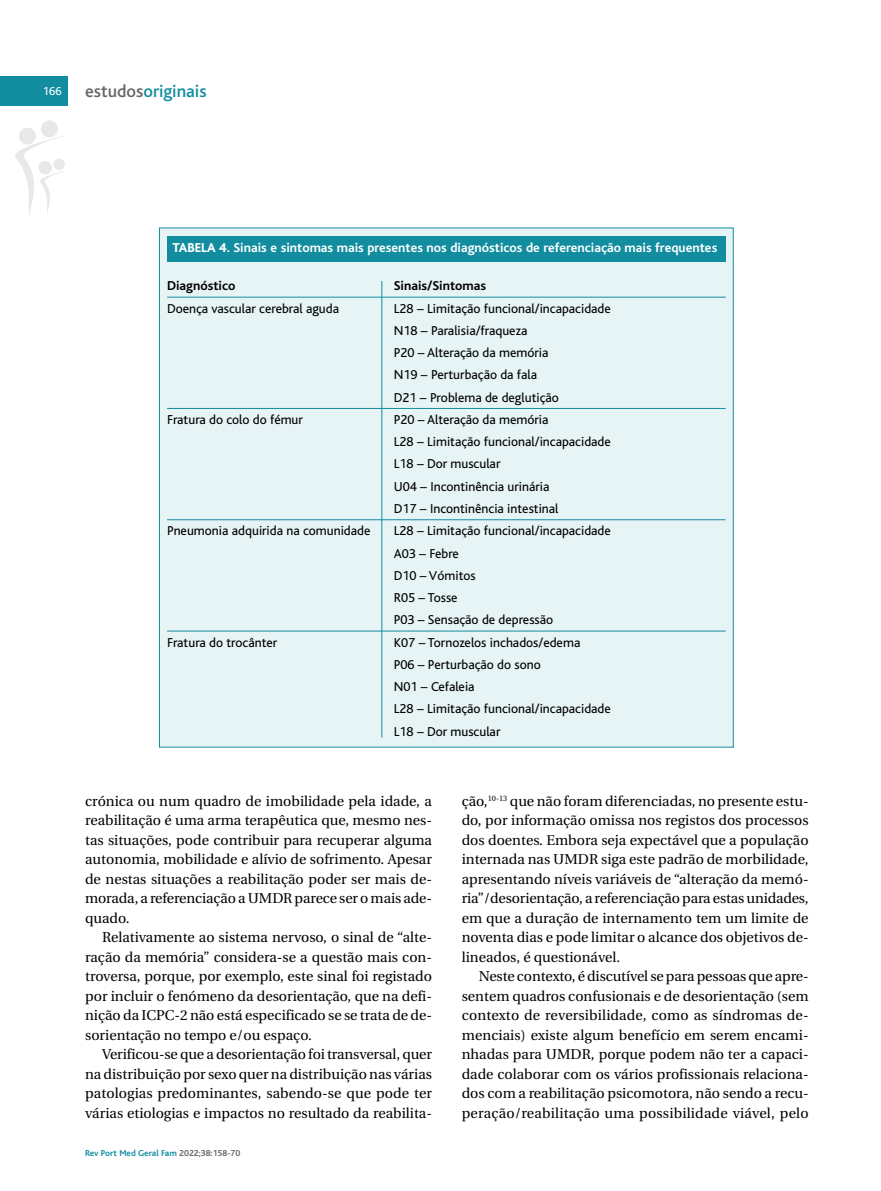
<style>
.page{position:relative;width:881px;height:1191px;background:#fff}
.page>*{position:absolute;margin:0;border:0;box-sizing:border-box;transform-origin:0 0}
.t1{font:500 18px "Bliss";color:#128d9f}
.t2{font:14.25px/19.5px "Utopia";color:#000;text-align:justify}
.t3{font:13.5px/22.2px "Bliss";color:#000}
.t4{font:700 13.5px "Bliss";color:#fff}
.t5{font:700 13.5px "Bliss";color:#000}
.t6{font:12px "Bliss";color:#fff}
.t7{font:700 9px "Bliss";color:#128d9f}
.s1{color:#666}
.s2{font-weight:800}
</style>
<div class="page">
<svg style="left:15px;top:120px;width:50px;height:95px"></svg>
<div style="left:0;top:77px;width:68px;height:29px;background:#128d9f"></div>
<div style="left:160px;top:228px;width:572px;height:519px;background:#e7f4f5"></div>
<hr style="left:167px;top:297px;width:558px;height:1px;background:#128d9f">
<hr style="left:167px;top:408px;width:558px;height:1px;background:#128d9f">
<hr style="left:167px;top:519px;width:558px;height:1px;background:#128d9f">
<hr style="left:167px;top:630px;width:558px;height:1px;background:#128d9f">
<div style="left:167px;top:236px;width:558px;height:25px;background:#128d9f"></div>
<hr style="left:381px;top:281px;width:1px;height:456px;background:#128d9f">
<p class="t6" style="left:43px;top:87px;width:20px">166</p>
<p class="t1" style="left:85px;top:85px;width:123px"><span class="s1">estudos</span>originais</p>
<p class="t4" style="left:172px;top:243px;width:546px"><span class="s2">TABELA 4.</span> Sinais e sintomas mais presentes nos diagnósticos de referenciação mais frequentes</p>
<p class="t5" style="left:167px;top:281px;width:70px">Diagnóstico</p>
<p class="t5" style="left:393px;top:281px;width:94px">Sinais/Sintomas</p>
<p class="t3" style="left:167px;top:299px;width:173px">Doença vascular cerebral aguda</p>
<p class="t3" style="left:393px;top:299px;width:218px">L28 – Limitação funcional/incapacidade<br>N18 – Paralisia/fraqueza<br>P20 – Alteração da memória<br>N19 – Perturbação da fala<br>D21 – Problema de deglutição</p>
<p class="t3" style="left:167px;top:410px;width:137px">Fratura do colo do fémur</p>
<p class="t3" style="left:393px;top:410px;width:218px">P20 – Alteração da memória<br>L28 – Limitação funcional/incapacidade<br>L18 – Dor muscular<br>U04 – Incontinência urinária<br>D17 – Incontinência intestinal</p>
<p class="t3" style="left:167px;top:521px;width:205px">Pneumonia adquirida na comunidade</p>
<p class="t3" style="left:393px;top:521px;width:218px">L28 – Limitação funcional/incapacidade<br>A03 – Febre<br>D10 – Vómitos<br>R05 – Tosse<br>P03 – Sensação de depressão</p>
<p class="t3" style="left:167px;top:632px;width:112px">Fratura do trocânter</p>
<p class="t3" style="left:393px;top:632px;width:218px">K07 – Tornozelos inchados/edema<br>P06 – Perturbação do sono<br>N01 – Cefaleia<br>L28 – Limitação funcional/incapacidade<br>L18 – Dor muscular</p>
<p class="t2" style="left:85px;top:792px;width:348px">crónica ou num quadro de imobilidade pela idade, a reabilitação é uma arma terapêutica que, mesmo nes&shy;tas situações, pode contribuir para recuperar alguma autonomia, mobilidade e alívio de sofrimento. Apesar de nestas situações a reabilitação poder ser mais de&shy;morada, a referenciação a UMDR parece ser o mais ade&shy;quado.</p>
<p class="t2" style="left:85px;top:929px;width:348px;text-indent:17px">Relativamente ao sistema nervoso, o sinal de “alte&shy;ração da memória” considera-se a questão mais con&shy;troversa, porque, por exemplo, este sinal foi registado por incluir o fenómeno da desorientação, que na defi&shy;nição da ICPC-2 não está especificado se se trata de de&shy;sorientação no tempo e/ou espaço.</p>
<p class="t2" style="left:85px;top:1046px;width:348px;text-indent:17px">Verificou-se que a desorientação foi transversal, quer na distribuição por sexo quer na distribuição nas várias patologias predominantes, sabendo-se que pode ter várias etiologias e impactos no resultado da reabilita-</p>
<p class="t7" style="left:85px;top:1149px;width:157px">Rev Port Med Geral Fam <span class="s1">2022;38:158-70</span></p>
<p class="t2" style="left:461px;top:792px;width:348px">ção,<sup>10-13</sup> que não foram diferenciadas, no presente estu&shy;do, por informação omissa nos registos dos processos dos doentes. Embora seja expectável que a população internada nas UMDR siga este padrão de morbilidade, apresentando níveis variáveis de “alteração da memó&shy;ria”/desorientação, a referenciação para estas unidades, em que a duração de internamento tem um limite de noventa dias e pode limitar o alcance dos objetivos de&shy;lineados, é questionável.</p>
<p class="t2" style="left:461px;top:968px;width:348px;text-indent:17px">Neste contexto, é discutível se para pessoas que apre&shy;sentem quadros confusionais e de desorientação (sem contexto de reversibilidade, como as síndromas de&shy;menciais) existe algum benefício em serem encami&shy;nhadas para UMDR, porque podem não ter a capaci&shy;dade colaborar com os vários profissionais relaciona&shy;dos com a reabilitação psicomotora, não sendo a recu&shy;peração/reabilitação uma possibilidade viável, pelo</p>
</div>
